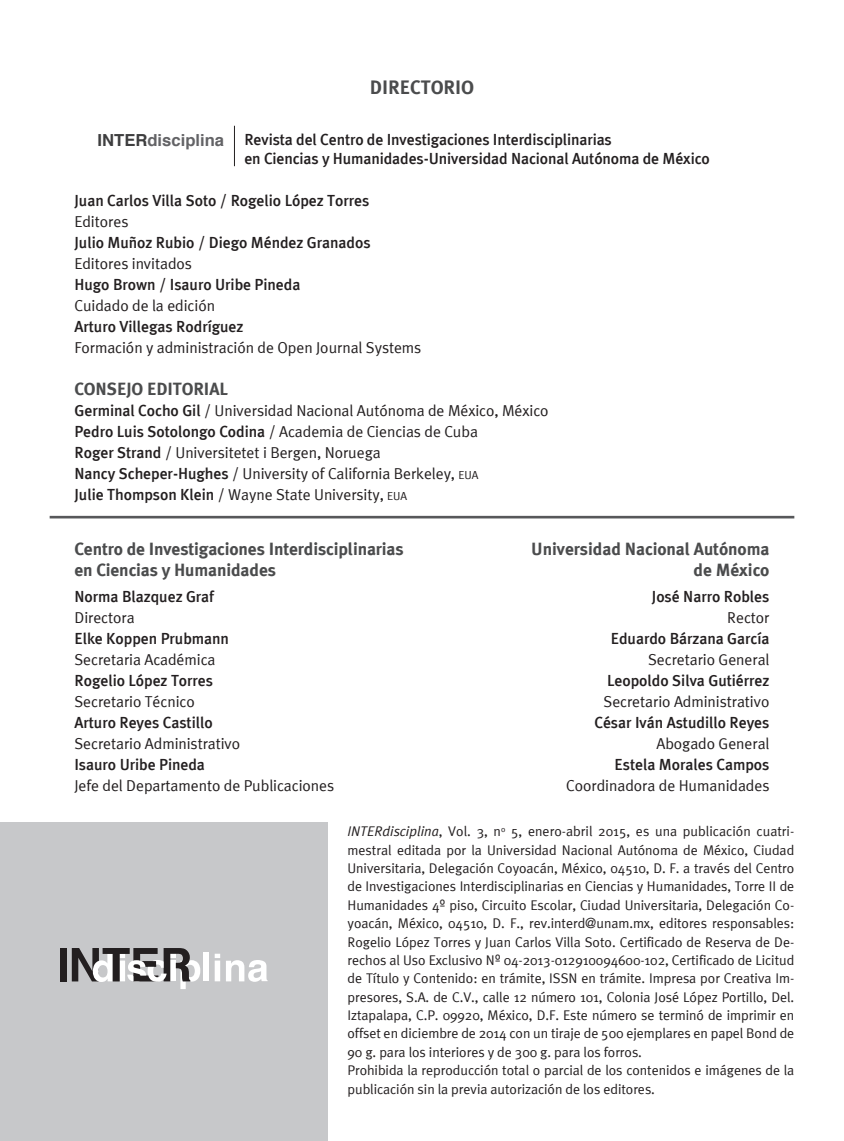
<style>
.page{position:relative;width:844px;height:1141px;background:#fff}
.page>*{position:absolute;margin:0;border:0;box-sizing:border-box;transform-origin:0 0}
.t1{font:700 19.25px "Meta Plus";color:#4b4c4d}
.t2{font:700 17.5px "Meta Plus";letter-spacing:-.01em;color:#4b4c4d}
.t3{font:700 16.62px "Helvetica";color:#636366}
.t4{font:15.75px "Meta Plus Normal";letter-spacing:-.005em;color:#231f20}
.t5{font:500 15.75px "Meta Plus";letter-spacing:-.005em;color:#231f20}
.t6{font:14px/18.4px "Meta Plus Normal";letter-spacing:-.005em;color:#231f20;text-align:justify}
.s1{color:#3e3e3f}
.s2{font-family:"Meta Plus";font-weight:500}
.s3{font-size:11.72px}
.s4{font-style:italic}
</style>
<div class="page">
<hr style="left:234px;top:126px;width:1px;height:40px;background:#231f20">
<div style="left:0;top:822px;width:327px;height:319px;background:#c7c8ca"></div>
<hr style="left:50px;top:516px;width:744px;height:2px;background:#57585a">
<div style="left:60px;top:948px;width:6px;height:33px;background:#231f20"></div>
<div style="left:204px;top:952px;width:5px;height:29px;background:#fff"></div>
<svg style="left:226px;top:960px;width:41px;height:22px"></svg>
<svg style="left:215px;top:954px;width:5px;height:27px"></svg>
<svg style="left:72px;top:948px;width:128px;height:41px"></svg>
<p class="t1" style="left:370px;top:76px;width:106px">DIRECTORIO</p>
<p class="t3" style="left:97px;top:126px;width:128px"><span class="s1">INTER</span>disciplina</p>
<p class="t5" style="left:244px;top:131px;width:369px">Revista del Centro de Investigaciones Interdisciplinarias</p>
<p class="t5" style="left:244px;top:150px;width:467px">en Ciencias y Humanidades-Universidad Nacional Autónoma de México</p>
<p class="t5" style="left:74px;top:191px;width:296px">Juan Carlos Villa Soto / Rogelio López Torres</p>
<p class="t4" style="left:74px;top:212px;width:55px">Editores</p>
<p class="t5" style="left:74px;top:233px;width:298px">Julio Muñoz Rubio / Diego Méndez Granados</p>
<p class="t4" style="left:74px;top:254px;width:119px">Editores invitados</p>
<p class="t5" style="left:74px;top:275px;width:227px">Hugo Brown / Isauro Uribe Pineda</p>
<p class="t4" style="left:74px;top:296px;width:142px">Cuidado de la edición</p>
<p class="t5" style="left:74px;top:317px;width:170px">Arturo Villegas Rodríguez</p>
<p class="t4" style="left:74px;top:338px;width:348px">Formación y administración de Open Journal Systems</p>
<p class="t2" style="left:74px;top:379px;width:155px">CONSEJO EDITORIAL</p>
<p class="t4" style="left:74px;top:401px;width:475px"><span class="s2">Germinal Cocho Gil</span> / Universidad Nacional Autónoma de México, México</p>
<p class="t4" style="left:74px;top:422px;width:405px"><span class="s2">Pedro Luis Sotolongo Codina</span> / Academia de Ciencias de Cuba</p>
<p class="t4" style="left:74px;top:443px;width:308px"><span class="s2">Roger Strand</span> / Universitetet i Bergen, Noruega</p>
<p class="t4" style="left:74px;top:464px;width:405px"><span class="s2">Nancy Scheper-Hughes</span> / University of California Berkeley, <span class="s3">EUA</span></p>
<p class="t4" style="left:74px;top:485px;width:334px"><span class="s2">Julie Thompson Klein</span> / Wayne State University, <span class="s3">EUA</span></p>
<p class="t2" style="left:74px;top:539px;width:331px">Centro de Investigaciones Interdisciplinarias</p>
<p class="t2" style="left:74px;top:560px;width:203px">en Ciencias y Humanidades</p>
<p class="t2" style="left:531px;top:539px;width:240px">Universidad Nacional Autónoma</p>
<p class="t2" style="left:693px;top:560px;width:78px">de México</p>
<p class="t5" style="left:74px;top:588px;width:141px">Norma Blazquez Graf</p>
<p class="t4" style="left:74px;top:609px;width:62px">Directora</p>
<p class="t5" style="left:74px;top:630px;width:156px">Elke Koppen Prubmann</p>
<p class="t4" style="left:74px;top:651px;width:142px">Secretaria Académica</p>
<p class="t5" style="left:74px;top:672px;width:140px">Rogelio López Torres</p>
<p class="t4" style="left:74px;top:693px;width:122px">Secretario Técnico</p>
<p class="t5" style="left:74px;top:714px;width:140px">Arturo Reyes Castillo</p>
<p class="t4" style="left:74px;top:735px;width:167px">Secretario Administrativo</p>
<p class="t5" style="left:74px;top:756px;width:132px">Isauro Uribe Pineda</p>
<p class="t4" style="left:74px;top:777px;width:261px">Jefe del Departamento de Publicaciones</p>
<p class="t5" style="left:651px;top:588px;width:119px">José Narro Robles</p>
<p class="t4" style="left:727px;top:609px;width:44px">Rector</p>
<p class="t5" style="left:610px;top:630px;width:160px">Eduardo Bárzana García</p>
<p class="t4" style="left:648px;top:651px;width:123px">Secretario General</p>
<p class="t5" style="left:607px;top:672px;width:164px">Leopoldo Silva Gutiérrez</p>
<p class="t4" style="left:603px;top:693px;width:167px">Secretario Administrativo</p>
<p class="t5" style="left:594px;top:714px;width:176px">César Iván Astudillo Reyes</p>
<p class="t4" style="left:656px;top:735px;width:115px">Abogado General</p>
<p class="t5" style="left:614px;top:756px;width:156px">Estela Morales Campos</p>
<p class="t4" style="left:566px;top:777px;width:205px">Coordinadora de Humanidades</p>
<p class="t6" style="left:347px;top:822px;width:448px"><span class="s4">INTERdisciplina</span>, Vol. 3, n<sup>o</sup> 5, enero-abril 2015, es una publicación cuatri&shy;mestral editada por la Universidad Nacional Autónoma de México, Ciudad Universitaria, Delegación Coyoacán, México, 04510, D. F. a través del Centro de Investigaciones Interdisciplinarias en Ciencias y Humanidades, Torre II de Humanidades 4º piso, Circuito Escolar, Ciudad Universitaria, Delegación Co&shy;yoacán, México, 04510, D. F., rev.interd@unam.mx, editores responsables:<br>Rogelio López Torres y Juan Carlos Villa Soto. Certificado de Reserva de De&shy;rechos al Uso Exclusivo Nº 04-2013-012910094600-102, Certificado de Licitud de Título y Contenido: en trámite, ISSN en trámite. Impresa por Creativa Im&shy;presores, S.A. de C.V., calle 12 número 101, Colonia José López Portillo, Del.<br>Iztapalapa, C.P. 09920, México, D.F. Este número se terminó de imprimir en offset en diciembre de 2014 con un tiraje de 500 ejemplares en papel Bond de 90 g. para los interiores y de 300 g. para los forros.</p>
<p class="t6" style="left:347px;top:1061px;width:448px">Prohibida la reproducción total o parcial de los contenidos e imágenes de la publicación sin la previa autorización de los editores.</p>
</div>
